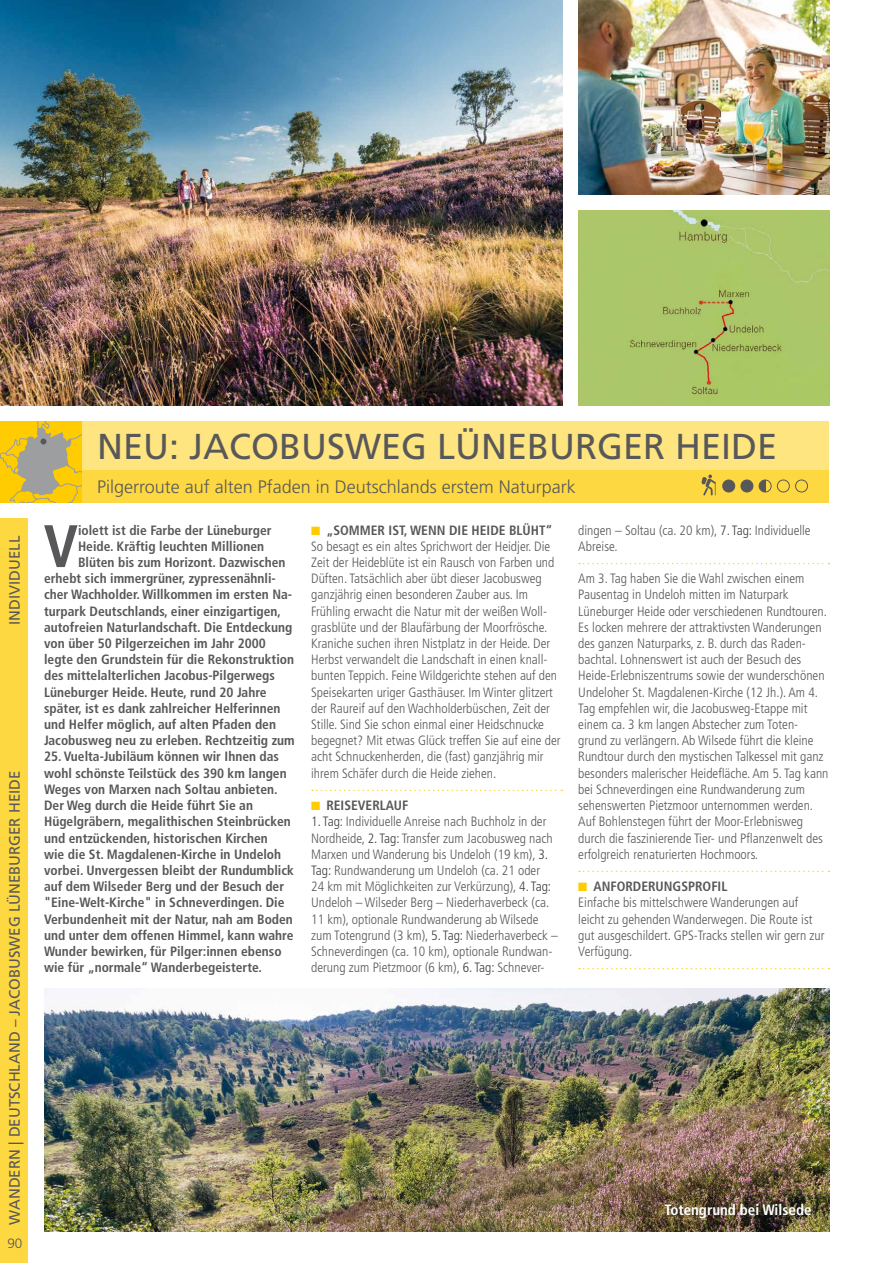
<style>
.page{position:relative;width:893px;height:1263px;background:#fff}
.page>*{position:absolute;margin:0;border:0;box-sizing:border-box;transform-origin:0 0}
.t1{font:700 condensed 59.85px "Frutiger LT Std";color:#58585a}
.t2{font:36px "Frutiger LT Std";color:#58585a}
.t3{font:300 18px "Frutiger LT Std";color:#58585a}
.t4{font:15px "Frutiger LT Std";color:#58585a}
.t5{font:700 condensed 15px "Frutiger LT Std";color:#fff}
.t6{font:300 condensed 13.5px/16.2px "Frutiger LT Std";color:#58585a}
.t7{font:700 condensed 13.5px/16.2px "Frutiger LT Std";color:#58585a}
.t8{font:300 13.5px "Frutiger LT Std";color:#58585a}
.s1{color:#fecc00}
.s2{font-weight:700}
.s3{color:#3e3d40}
</style>
<div class="page">
<div style="left:0;top:421px;width:829px;height:49px;background:#fee580"></div>
<div style="left:0;top:470px;width:829px;height:32px;background:#fed840"></div>
<div style="left:0;top:518px;width:28px;height:745px;background:#fed840"></div>
<img style="left:578px;top:211px;width:251px;height:194px">
<img style="left:578px;top:0;width:251px;height:194px">
<img style="left:0;top:0;width:562px;height:405px">
<svg style="left:312px;top:790px;width:250px;height:1px"></svg>
<svg style="left:579px;top:563px;width:250px;height:1px"></svg>
<svg style="left:579px;top:871px;width:250px;height:1px"></svg>
<svg style="left:579px;top:968px;width:250px;height:1px"></svg>
<img style="left:44px;top:988px;width:785px;height:243px">
<svg style="left:0;top:421px;width:81px;height:82px;background:#d6b93f"></svg>
<div style="left:795px;top:480px;width:13px;height:12px;border:1px solid #58585a;border-radius:50%"></div>
<div style="left:723px;top:480px;width:12px;height:12px;background:#58585a;border-radius:50%"></div>
<div style="left:722px;top:480px;width:13px;height:12px;border:1px solid #58585a;border-radius:50%"></div>
<div style="left:741px;top:480px;width:12px;height:12px;background:#58585a;border-radius:50%"></div>
<div style="left:741px;top:480px;width:12px;height:12px;border:1px solid #58585a;border-radius:50%"></div>
<div style="left:777px;top:480px;width:13px;height:12px;border:1px solid #58585a;border-radius:50%"></div>
<div style="left:759px;top:480px;width:6px;height:12px;background:#58585a"></div>
<div style="left:759px;top:480px;width:12px;height:12px;border:1px solid #58585a;border-radius:50%"></div>
<svg style="left:701px;top:474px;width:15px;height:21px"></svg>
<p class="t4" style="left:6px;top:625px;width:91px;rotate:-90deg">INDIVIDUELL</p>
<p class="t4" style="left:6px;top:1225px;width:455px;rotate:-90deg">WANDERN | DEUTSCHLAND – JACOBUSWEG LÜNEBURGER HEIDE</p>
<p class="t8" style="left:7px;top:1235px;width:17px">90</p>
<h2 class="t2" style="left:97px;top:425px;width:682px">NEU: JACOBUSWEG LÜNEBURGER HEIDE</h2>
<h3 class="t3" style="left:97px;top:476px;width:480px">Pilgerroute auf alten Pfaden in Deutschlands erstem Naturpark</h3>
<h1 class="t1" style="left:44px;top:511px;width:36px">V</h1>
<p class="t7" style="left:78px;top:522px;width:195px">iolett ist die Farbe der Lüneburger</p>
<p class="t7" style="left:78px;top:538px;width:188px">Heide. Kräftig leuchten Millionen</p>
<p class="t7" style="left:78px;top:554px;width:209px">Blüten bis zum Horizont. Dazwischen</p>
<p class="t7" style="left:44px;top:570px;width:233px">erhebt sich immergrüner, zypressenähnli-</p>
<p class="t7" style="left:44px;top:587px;width:249px">cher Wachholder. Willkommen im ersten Na-</p>
<p class="t7" style="left:44px;top:603px;width:238px">turpark Deutschlands, einer einzigartigen,</p>
<p class="t7" style="left:44px;top:619px;width:250px">autofreien Naturlandschaft. Die Entdeckung</p>
<p class="t7" style="left:44px;top:635px;width:223px">von über 50 Pilgerzeichen im Jahr 2000</p>
<p class="t7" style="left:44px;top:651px;width:252px">legte den Grundstein für die Rekonstruktion</p>
<p class="t7" style="left:44px;top:668px;width:232px">des mittelalterlichen Jacobus-Pilgerwegs</p>
<p class="t7" style="left:44px;top:684px;width:224px">Lüneburger Heide. Heute, rund 20 Jahre</p>
<p class="t7" style="left:44px;top:700px;width:238px">später, ist es dank zahlreicher Helferinnen</p>
<p class="t7" style="left:44px;top:716px;width:233px">und Helfer möglich, auf alten Pfaden den</p>
<p class="t7" style="left:44px;top:732px;width:252px">Jacobusweg neu zu erleben. Rechtzeitig zum</p>
<p class="t7" style="left:44px;top:749px;width:251px">25. Vuelta-Jubiläum können wir Ihnen das wohl schönste Teilstück des 390 km langen Weges von Marxen nach Soltau anbieten.<br>Der Weg durch die Heide führt Sie an Hügelgräbern, megalithischen Steinbrücken und entzückenden, historischen Kirchen<br>wie die St. Magdalenen-Kirche in Undeloh vorbei. Unvergessen bleibt der Rundumblick auf dem Wilseder Berg und der Besuch der "Eine-Welt-Kirche" in Schneverdingen. Die Verbundenheit mit der Natur, nah am Boden und unter dem offenen Himmel, kann wahre Wunder bewirken, für Pilger:innen ebenso wie für „normale“ Wanderbegeisterte.</p>
<p class="t6" style="left:311px;top:522px;width:251px"><span class="s1">■</span> <span class="s2">„SOMMER IST, WENN DIE HEIDE BLÜHT“ </span>So besagt es ein altes Sprichwort der Heidjer. Die Zeit der Heideblüte ist ein Rausch von Farben und Düften. Tatsächlich aber übt dieser Jacobusweg ganzjährig einen besonderen Zauber aus. Im Frühling erwacht die Natur mit der weißen Woll&shy;grasblüte und der Blaufärbung der Moorfrösche.<br>Kraniche suchen ihren Nistplatz in der Heide. Der Herbst verwandelt die Landschaft in einen knall&shy;bunten Teppich. Feine Wildgerichte stehen auf den Speisekarten uriger Gasthäuser. Im Winter glitzert der Raureif auf den Wachholderbüschen, Zeit der Stille. Sind Sie schon einmal einer Heidschnucke begegnet? Mit etwas Glück treffen Sie auf eine der acht Schnuckenherden, die (fast) ganzjährig mir ihrem Schäfer durch die Heide ziehen.</p>
<p class="t7" style="left:311px;top:797px;width:99px"><span class="s1">■</span> REISEVERLAUF</p>
<p class="t6" style="left:311px;top:814px;width:248px"><span class="s3">1. Tag:</span> Individuelle Anreise nach Buchholz in der Nordheide, <span class="s3">2. Tag:</span> Transfer zum Jacobusweg nach Marxen und Wanderung bis Undeloh (19 km), <span class="s3">3.<br>Tag:</span> Rundwanderung um Undeloh (ca. 21 oder<br>24 km mit Möglichkeiten zur Verkürzung), <span class="s3">4. Tag:<br></span>Undeloh – Wilseder Berg – Niederhaverbeck (ca.<br>11 km), optionale Rundwanderung ab Wilsede zum Totengrund (3 km), <span class="s3">5. Tag:</span> Niederhaverbeck – Schneverdingen (ca. 10 km), optionale Rundwan&shy;derung zum Pietzmoor (6 km), <span class="s3">6. Tag:</span> Schnever-</p>
<p class="t6" style="left:578px;top:522px;width:234px">dingen – Soltau (ca. 20 km), <span class="s3">7. Tag:</span> Individuelle<br>Abreise.</p>
<p class="t6" style="left:578px;top:571px;width:252px">Am 3. Tag haben Sie die Wahl zwischen einem Pausentag in Undeloh mitten im Naturpark Lüneburger Heide oder verschiedenen Rundtouren.<br>Es locken mehrere der attraktivsten Wanderungen des ganzen Naturparks, z. B. durch das Raden&shy;bachtal. Lohnenswert ist auch der Besuch des Heide-Erlebniszentrums sowie der wunderschönen Undeloher St. Magdalenen-Kirche (12 Jh.). Am 4.<br>Tag empfehlen wir, die Jacobusweg-Etappe mit einem ca. 3 km langen Abstecher zum Toten&shy;grund zu verlängern. Ab Wilsede führt die kleine Rundtour durch den mystischen Talkessel mit ganz besonders malerischer Heidefläche. Am 5. Tag kann bei Schneverdingen eine Rundwanderung zum sehenswerten Pietzmoor unternommen werden.<br>Auf Bohlenstegen führt der Moor-Erlebnisweg durch die faszinierende Tier- und Pflanzenwelt des erfolgreich renaturierten Hochmoors.</p>
<p class="t6" style="left:578px;top:878px;width:248px"><span class="s1">■</span> <span class="s2">ANFORDERUNGSPROFIL<br></span>Einfache bis mittelschwere Wanderungen auf leicht zu gehenden Wanderwegen. Die Route ist gut ausgeschildert. GPS-Tracks stellen wir gern zur Verfügung.</p>
<p class="t5" style="left:664px;top:1201px;width:149px">Totengrund bei Wilsede</p>
</div>
